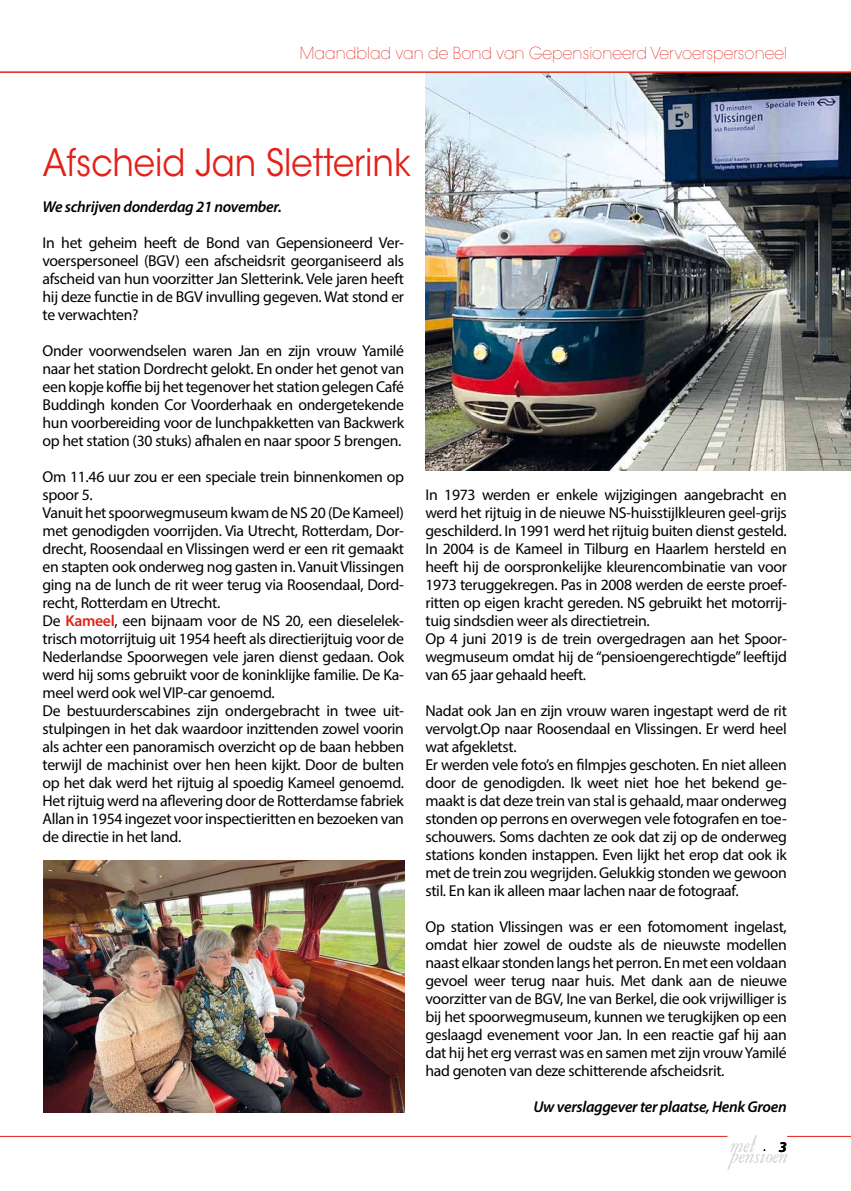
<style>
.page{position:relative;width:851px;height:1191px;background:#fff}
.page>*{position:absolute;margin:0;border:0;box-sizing:border-box;transform-origin:0 0}
.t1{font:37.5px "ITC Avant Garde Std";color:#e32119;scale:.9 1}
.t2{font:200 16.5px "ITC Avant Garde Pro";color:#e32119;scale:.95 1}
.t3{font:15.75px/18px "Myriad Pro";letter-spacing:-.02em;color:#000;text-align:justify}
.t4{font:italic 600 15.75px "Myriad Pro";letter-spacing:-.02em;color:#000}
.t5{font:italic 700 15px "Myriad Pro";color:#000}
.s1{font-weight:600;color:#e32119}
</style>
<div class="page">
<hr style="left:787px;top:1136px;width:63px;height:1px;background:#e32119">
<hr style="left:0;top:1136px;width:727px;height:1px;background:#e32119">
<svg style="left:727px;top:1135px;width:60px;height:34px"></svg>
<img style="left:425px;top:73px;width:425px;height:397px">
<img style="left:43px;top:860px;width:361px;height:252px">
<hr style="left:0;top:71px;width:850px;height:2px;background:#e32119">
<p class="t2" style="left:300px;top:42px;width:514px">Maandblad van de Bond van Gepensioneerd Vervoerspersoneel</p>
<h1 class="t1" style="left:43px;top:140px;width:411px">Afscheid Jan Sletterink</h1>
<p class="t4" style="left:43px;top:197px;width:241px">We schrijven donderdag 21 november.</p>
<p class="t3" style="left:43px;top:233px;width:363px">In het geheim heeft de Bond van Gepensioneerd Ver&shy;voerspersoneel (BGV) een afscheidsrit georganiseerd als afscheid van hun voorzitter Jan Sletterink. Vele jaren heeft hij deze functie in de BGV invulling gegeven. Wat stond er te verwachten?</p>
<p class="t3" style="left:43px;top:341px;width:363px">Onder voorwendselen waren Jan en zijn vrouw Yamilé naar het station Dordrecht gelokt. En onder het genot van een kopje koffie bij het tegenover het station gelegen Café Buddingh konden Cor Voorderhaak en ondergetekende hun voorbereiding voor de lunchpakketten van Backwerk op het station (30 stuks) afhalen en naar spoor 5 brengen.</p>
<p class="t3" style="left:43px;top:467px;width:363px;text-align:left">Om 11.46 uur zou er een speciale trein binnenkomen op spoor 5.<br>Vanuit het spoorwegmuseum kwam de NS 20 (De Kameel) met genodigden voorrijden. Via Utrecht, Rotterdam, Dor&shy;drecht, Roosendaal en Vlissingen werd er een rit gemaakt en stapten ook onderweg nog gasten in. Vanuit Vlissingen ging na de lunch de rit weer terug via Roosendaal, Dord&shy;recht, Rotterdam en Utrecht.<br>De <span class="s1">Kameel</span>, een bijnaam voor de NS 20, een dieselelek&shy;trisch motorrijtuig uit 1954 heeft als directierijtuig voor de Nederlandse Spoorwegen vele jaren dienst gedaan. Ook werd hij soms gebruikt voor de koninklijke familie. De Ka&shy;meel werd ook wel VIP-car genoemd.<br>De bestuurderscabines zijn ondergebracht in twee uit&shy;stulpingen in het dak waardoor inzittenden zowel voorin als achter een panoramisch overzicht op de baan hebben terwijl de machinist over hen heen kijkt. Door de bulten op het dak werd het rijtuig al spoedig Kameel genoemd.<br>Het rijtuig werd na aflevering door de Rotterdamse fabriek Allan in 1954 ingezet voor inspectieritten en bezoeken van de directie in het land.</p>
<p class="t3" style="left:425px;top:485px;width:363px;text-align:left">In 1973 werden er enkele wijzigingen aangebracht en werd het rijtuig in de nieuwe NS-huisstijlkleuren geel-grijs geschilderd. In 1991 werd het rijtuig buiten dienst gesteld.<br>In 2004 is de Kameel in Tilburg en Haarlem hersteld en heeft hij de oorspronkelijke kleurencombinatie van voor 1973 teruggekregen. Pas in 2008 werden de eerste proef&shy;ritten op eigen kracht gereden. NS gebruikt het motorrij&shy;tuig sindsdien weer als directietrein.<br>Op 4 juni 2019 is de trein overgedragen aan het Spoor&shy;wegmuseum omdat hij de “pensioengerechtigde” leeftijd van 65 jaar gehaald heeft.</p>
<p class="t3" style="left:425px;top:701px;width:363px;text-align:left">Nadat ook Jan en zijn vrouw waren ingestapt werd de rit vervolgt.Op naar Roosendaal en Vlissingen. Er werd heel wat afgekletst.<br>Er werden vele foto’s en filmpjes geschoten. En niet alleen door de genodigden. Ik weet niet hoe het bekend ge&shy;maakt is dat deze trein van stal is gehaald, maar onderweg stonden op perrons en overwegen vele fotografen en toe&shy;schouwers. Soms dachten ze ook dat zij op de onderweg stations konden instappen. Even lijkt het erop dat ook ik met de trein zou wegrijden. Gelukkig stonden we gewoon stil. En kan ik alleen maar lachen naar de fotograaf.</p>
<p class="t3" style="left:425px;top:917px;width:363px">Op station Vlissingen was er een fotomoment ingelast, omdat hier zowel de oudste als de nieuwste modellen naast elkaar stonden langs het perron. En met een voldaan gevoel weer terug naar huis. Met dank aan de nieuwe voorzitter van de BGV, Ine van Berkel, die ook vrijwilliger is bij het spoorwegmuseum, kunnen we terugkijken op een geslaagd evenement voor Jan. In een reactie gaf hij aan dat hij het erg verrast was en samen met zijn vrouw Yamilé had genoten van deze schitterende afscheidsrit.</p>
<p class="t4" style="left:533px;top:1097px;width:255px">Uw verslaggever ter plaatse, Henk Groen</p>
<p class="t5" style="left:778px;top:1137px;width:10px">3</p>
</div>
